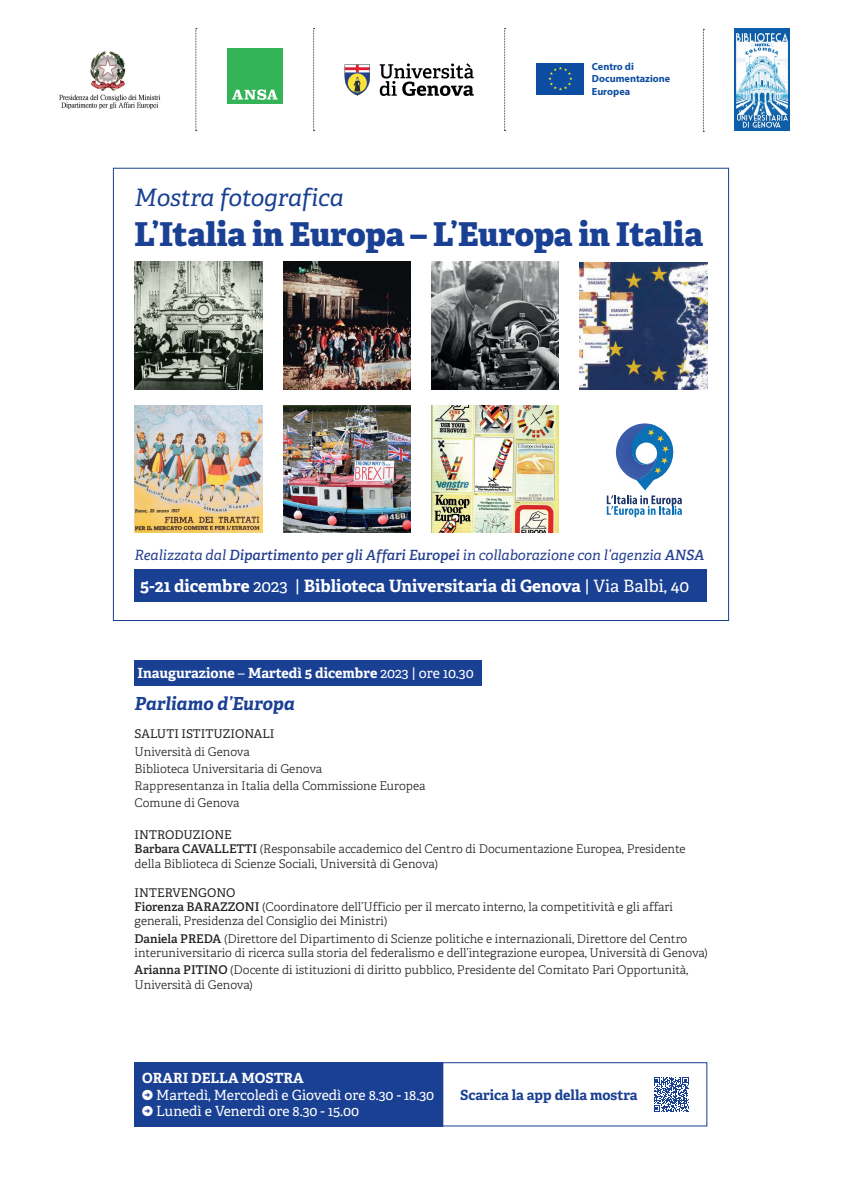
<style>
.page{position:relative;width:842px;height:1191px;background:#fff}
.page>*{position:absolute;margin:0;border:0;box-sizing:border-box;transform-origin:0 0}
.t1{font:800 32.9px "Adelle";color:#1a4093}
.t2{font:italic 24px "Adelle";color:#1a4093}
.t3{font:italic 700 18px "Adelle";color:#1a4093}
.t4{font:700 17px "Adelle";color:#fff}
.t5{font:italic 14.1px "Adelle";color:#253f8e}
.t6{font:14px/16.8px "Adelle";color:#fff}
.t7{font:700 14px "Adelle";color:#fff}
.t8{font:700 14px "Adelle";color:#1a4093}
.t9{font:300 12px/14.4px "Adelle";color:#231f20}
.t10{font:12px "Adelle";color:#231f20}
.t11{font:700 10.3px/12.4px "Myriad Pro";color:#0d4da1}
.s1{font-weight:600}
.s2{font-weight:400}
</style>
<div class="page">
<div style="left:536px;top:63px;width:48px;height:32px;background:#0d4da1"></div>
<svg style="left:548px;top:67px;width:24px;height:24px"></svg>
<img style="left:734px;top:28px;width:56px;height:103px">
<div style="left:227px;top:48px;width:56px;height:56px;background:#32b457"></div>
<svg style="left:232px;top:89px;width:46px;height:11px"></svg>
<svg style="left:345px;top:64px;width:25px;height:32px"></svg>
<svg style="left:380px;top:63px;width:94px;height:33px"></svg>
<svg style="left:313px;top:28px;width:2px;height:103px"></svg>
<svg style="left:196px;top:28px;width:1px;height:103px"></svg>
<svg style="left:504px;top:28px;width:2px;height:103px"></svg>
<svg style="left:703px;top:29px;width:1px;height:103px"></svg>
<img style="left:59px;top:51px;width:102px;height:58px">
<svg style="left:607px;top:423px;width:75px;height:94px"></svg>
<img style="left:135px;top:262px;width:127px;height:127px">
<img style="left:580px;top:262px;width:127px;height:127px">
<img style="left:283px;top:405px;width:128px;height:128px">
<img style="left:135px;top:405px;width:127px;height:128px">
<img style="left:283px;top:262px;width:128px;height:127px">
<img style="left:431px;top:262px;width:128px;height:127px">
<img style="left:431px;top:405px;width:128px;height:128px">
<div style="left:135px;top:569px;width:572px;height:33px;background:#1a4093"></div>
<div style="left:442px;top:1062px;width:265px;height:64px;border:1px solid #1a4093"></div>
<div style="left:134px;top:1062px;width:308px;height:64px;background:#1a4093"></div>
<svg style="left:654px;top:1077px;width:35px;height:34px"></svg>
<div style="left:135px;top:660px;width:347px;height:25px;background:#1a4093"></div>
<p class="t11" style="left:592px;top:60px;width:80px">Centro di<br>Documentazione<br>Europea</p>
<h2 class="t2" style="left:135px;top:183px;width:211px">Mostra fotografica</h2>
<h1 class="t1" style="left:135px;top:213px;width:570px">L’Italia in Europa – L’Europa in Italia</h1>
<p class="t5" style="left:135px;top:546px;width:571px">Realizzata dal <span class="s1">Dipartimento per gli Affari Europei</span> in collaborazione con l’agenzia <span class="s1">ANSA</span></p>
<h3 class="t4" style="left:140px;top:575px;width:550px">5-21 dicembre <span class="s2">2023 |</span> Biblioteca Universitaria di Genova <span class="s2">| Via Balbi, 40</span></h3>
<p class="t7" style="left:137px;top:664px;width:338px">Inaugurazione <span class="s2">–</span> Martedì 5 dicembre <span class="s2">2023 | ore 10.30</span></p>
<h3 class="t3" style="left:135px;top:691px;width:162px">Parliamo d’Europa</h3>
<p class="t10" style="left:135px;top:726px;width:141px">SALUTI ISTITUZIONALI</p>
<p class="t9" style="left:135px;top:743px;width:292px;line-height:17.2px">Università di Genova<br>Biblioteca Universitaria di Genova<br>Rappresentanza in Italia della Commissione Europea<br>Comune di Genova</p>
<p class="t9" style="left:135px;top:827px;width:552px"><span class="s2">INTRODUZIONE<br></span><span class="s1">Barbara CAVALLETTI</span> (Responsabile accademico del Centro di Documentazione Europea, Presidente della Biblioteca di Scienze Sociali, Università di Genova)</p>
<p class="t9" style="left:135px;top:885px;width:540px"><span class="s2">INTERVENGONO<br></span><span class="s1">Fiorenza BARAZZONI</span> (Coordinatore dell’Ufficio per il mercato interno, la competitività e gli affari generali, Presidenza del Consiglio dei Ministri)</p>
<p class="t9" style="left:135px;top:931px;width:575px"><span class="s1">Daniela PREDA</span> (Direttore del Dipartimento di Scienze politiche e internazionali, Direttore del Centro interuniversitario di ricerca sulla storia del federalismo e dell’integrazione europea, Università di Genova)</p>
<p class="t9" style="left:135px;top:963px;width:555px"><span class="s1">Arianna PITINO</span> (Docente di istituzioni di diritto pubblico, Presidente del Comitato Pari Opportunità,<br>Università di Genova)</p>
<p class="t7" style="left:142px;top:1069px;width:163px">ORARI DELLA MOSTRA</p>
<p class="t6" style="left:156px;top:1086px;width:279px">Martedì, Mercoledì e Giovedì ore 8.30 - 18.30<br>Lunedì e Venerdì ore 8.30 - 15.00</p>
<p class="t8" style="left:460px;top:1085px;width:179px">Scarica la app della mostra</p>
</div>
